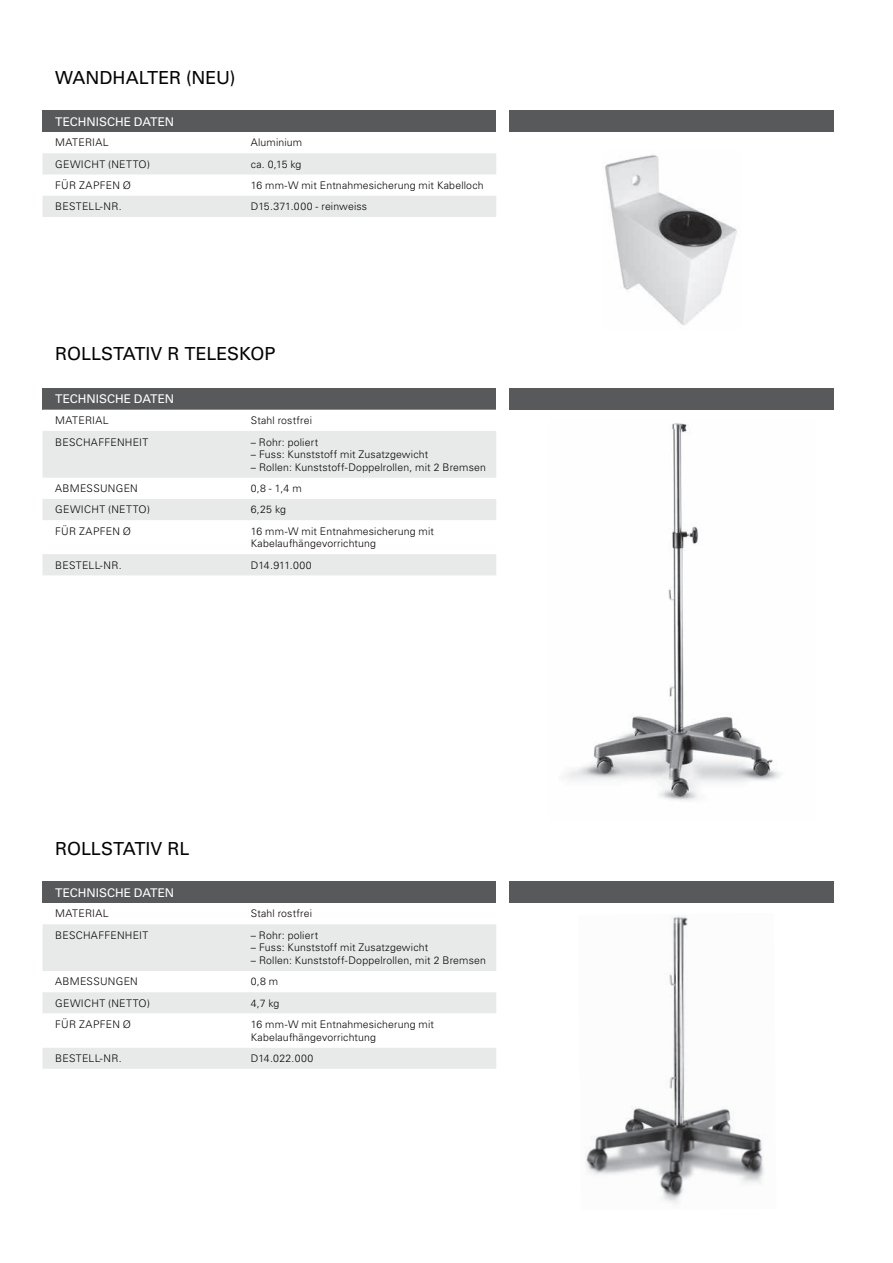
<style>
.page{position:relative;width:893px;height:1263px;background:#fff}
.page>*{position:absolute;margin:0;border:0;box-sizing:border-box;transform-origin:0 0}
.t1{font:18px "Univers LT Std";color:#040503}
.t2{font:12px "Univers LT Std";letter-spacing:-.005em;color:#fff}
.t3{font:300 10.5px/12.6px "Univers LT Std";letter-spacing:.015em;color:#040503}
.t4{font:300 10.5px "Univers LT Std";letter-spacing:.035em;color:#040503}
</style>
<div class="page">
<div style="left:509px;top:388px;width:324px;height:22px;background:#58595b"></div>
<div style="left:43px;top:388px;width:453px;height:22px;background:#58595b"></div>
<svg style="left:43px;top:431px;width:453px;height:144px;fill:#e8e9e9"></svg>
<div style="left:509px;top:882px;width:324px;height:21px;background:#58595b"></div>
<div style="left:43px;top:882px;width:453px;height:21px;background:#58595b"></div>
<svg style="left:43px;top:924px;width:453px;height:145px;fill:#e8e9e9"></svg>
<svg style="left:43px;top:1014px;width:453px;height:34px"></svg>
<div style="left:43px;top:111px;width:453px;height:21px;background:#58595b"></div>
<svg style="left:43px;top:153px;width:453px;height:64px"></svg>
<img style="left:565px;top:423px;width:216px;height:378px">
<img style="left:586px;top:916px;width:178px;height:288px">
<img style="left:605px;top:154px;width:132px;height:172px">
<div style="left:509px;top:111px;width:324px;height:21px;background:#58595b"></div>
<h1 class="t1" style="left:55px;top:67px;width:182px">WANDHALTER (NEU)</h1>
<p class="t2" style="left:55px;top:115px;width:120px">TECHNISCHE DATEN</p>
<p class="t4" style="left:55px;top:138px;width:55px">MATERIAL</p>
<p class="t3" style="left:251px;top:137px;width:53px">Aluminium</p>
<p class="t3" style="left:55px;top:158px;width:96px">GEWICHT (NETTO)</p>
<p class="t3" style="left:251px;top:158px;width:52px">ca. 0,15 kg</p>
<p class="t3" style="left:55px;top:179px;width:77px">FÜR ZAPFEN Ø</p>
<p class="t3" style="left:251px;top:179px;width:234px">16 mm-W mit Entnahmesicherung mit Kabelloch</p>
<p class="t3" style="left:55px;top:201px;width:68px">BESTELL-NR.</p>
<p class="t3" style="left:251px;top:201px;width:118px">D15.371.000 - reinweiss</p>
<h1 class="t1" style="left:55px;top:344px;width:222px">ROLLSTATIV R TELESKOP</h1>
<p class="t2" style="left:55px;top:392px;width:120px">TECHNISCHE DATEN</p>
<p class="t4" style="left:55px;top:416px;width:55px">MATERIAL</p>
<p class="t3" style="left:251px;top:415px;width:63px">Stahl rostfrei</p>
<p class="t3" style="left:55px;top:436px;width:95px">BESCHAFFENHEIT</p>
<p class="t3" style="left:251px;top:436px;width:69px">– Rohr: poliert</p>
<p class="t3" style="left:251px;top:449px;width:179px">– Fuss: Kunststoff mit Zusatzgewicht</p>
<p class="t3" style="left:251px;top:461px;width:237px">– Rollen: Kunststoff-Doppelrollen, mit 2 Bremsen</p>
<p class="t3" style="left:55px;top:483px;width:84px">ABMESSUNGEN</p>
<p class="t3" style="left:251px;top:483px;width:52px">0,8 - 1,4 m</p>
<p class="t3" style="left:55px;top:504px;width:96px">GEWICHT (NETTO)</p>
<p class="t3" style="left:251px;top:504px;width:37px">6,25 kg</p>
<p class="t3" style="left:55px;top:525px;width:77px">FÜR ZAPFEN Ø</p>
<p class="t3" style="left:251px;top:525px;width:185px">16 mm-W mit Entnahmesicherung mit<br>Kabelaufhängevorrichtung</p>
<p class="t3" style="left:55px;top:559px;width:68px">BESTELL-NR.</p>
<p class="t3" style="left:251px;top:559px;width:62px">D14.911.000</p>
<h1 class="t1" style="left:55px;top:838px;width:136px">ROLLSTATIV RL</h1>
<p class="t2" style="left:55px;top:886px;width:120px">TECHNISCHE DATEN</p>
<p class="t4" style="left:55px;top:909px;width:55px">MATERIAL</p>
<p class="t3" style="left:251px;top:908px;width:63px">Stahl rostfrei</p>
<p class="t3" style="left:55px;top:929px;width:95px">BESCHAFFENHEIT</p>
<p class="t3" style="left:251px;top:929px;width:69px">– Rohr: poliert</p>
<p class="t3" style="left:251px;top:942px;width:179px">– Fuss: Kunststoff mit Zusatzgewicht</p>
<p class="t3" style="left:251px;top:955px;width:237px">– Rollen: Kunststoff-Doppelrollen, mit 2 Bremsen</p>
<p class="t3" style="left:55px;top:976px;width:84px">ABMESSUNGEN</p>
<p class="t3" style="left:251px;top:976px;width:29px">0,8 m</p>
<p class="t3" style="left:55px;top:997px;width:96px">GEWICHT (NETTO)</p>
<p class="t3" style="left:251px;top:997px;width:30px">4,7 kg</p>
<p class="t3" style="left:55px;top:1019px;width:77px">FÜR ZAPFEN Ø</p>
<p class="t3" style="left:251px;top:1019px;width:185px">16 mm-W mit Entnahmesicherung mit<br>Kabelaufhängevorrichtung</p>
<p class="t3" style="left:55px;top:1053px;width:68px">BESTELL-NR.</p>
<p class="t4" style="left:251px;top:1054px;width:64px">D14.022.000</p>
</div>
